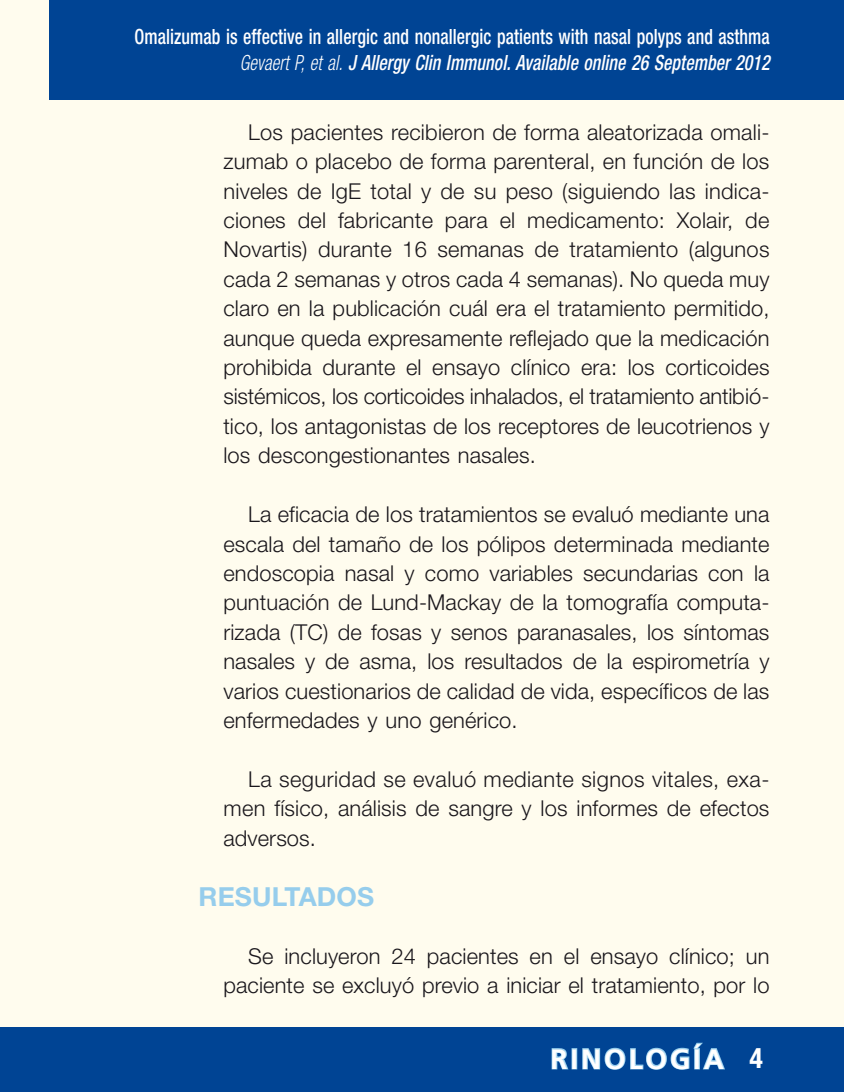
<style>
.page{position:relative;width:844px;height:1092px;background:#fff}
.page>*{position:absolute;margin:0;border:0;box-sizing:border-box;transform-origin:0 0}
.t1{font:700 28px "Frutiger LT Std";letter-spacing:.1em;color:#fff}
.t2{font:700 26.25px "Helvetica Neue LT Std";letter-spacing:.005em;color:#96cdec}
.t3{font:300 21.88px/29.4px "Helvetica Neue LT Std";letter-spacing:.005em;color:#1a171c;text-align:justify}
.t4{font:500 condensed 21px/26.2px "Helvetica Neue LT Std";letter-spacing:.005em;color:#fff;text-align:right;scale:.85 1}
.s1{font-weight:300;font-style:italic}
.s2{font-style:italic}
.s3{font-family:"Helvetica Neue LT Std";font-stretch:condensed}
</style>
<div class="page">
<div style="left:0;top:0;width:843px;height:1091px;background:#fffcee"></div>
<div style="left:0;top:1027px;width:843px;height:64px;background:#004494"></div>
<div style="left:50px;top:0;width:793px;height:99px;background:#004494"></div>
<svg style="left:551px;top:1048px;width:18px;height:22px"></svg>
<div style="left:571px;top:1047px;width:6px;height:22px;border:2px solid #96cdec"></div>
<svg style="left:582px;top:1042px;width:143px;height:28px"></svg>
<p class="t4" style="left:134px;top:23px;width:748px">Omalizumab is effective in allergic and nonallergic patients with nasal polyps and asthma<br><span class="s1">Gevaert P, et al.</span> <span class="s2">J Allergy Clin Immunol. Available online 26 September 2012</span></p>
<p class="t3" style="left:223px;top:117px;width:547px;text-indent:25px">Los pacientes recibieron de forma aleatorizada omali&shy;zumab o placebo de forma parenteral, en función de los niveles de IgE total y de su peso (siguiendo las indica&shy;ciones del fabricante para el medicamento: Xolair, de Novartis) durante 16 semanas de tratamiento (algunos cada 2 semanas y otros cada 4 semanas). No queda muy claro en la publicación cuál era el tratamiento permitido, aunque queda expresamente reflejado que la medicación prohibida durante el ensayo clínico era: los corticoides sistémicos, los corticoides inhalados, el tratamiento antibió&shy;tico, los antagonistas de los receptores de leucotrienos y los descongestionantes nasales.</p>
<p class="t3" style="left:223px;top:499px;width:547px;text-indent:25px">La eficacia de los tratamientos se evaluó mediante una escala del tamaño de los pólipos determinada mediante endoscopia nasal y como variables secundarias con la puntuación de Lund-Mackay de la tomografía computa&shy;rizada (TC) de fosas y senos paranasales, los síntomas nasales y de asma, los resultados de la espirometría y varios cuestionarios de calidad de vida, específicos de las enfermedades y uno genérico.</p>
<p class="t3" style="left:223px;top:763px;width:547px;text-indent:25px">La seguridad se evaluó mediante signos vitales, exa&shy;men físico, análisis de sangre y los informes de efectos adversos.</p>
<p class="t2" style="left:198px;top:880px;width:177px">RESULT ADOS</p>
<p class="t3" style="left:223px;top:940px;width:547px;text-align:right">Se incluyeron 24 pacientes en el ensayo clínico; un paciente se excluyó previo a iniciar el tratamiento, por lo</p>
<p class="t1" style="left:550px;top:1042px;width:214px">RINOLOGÍA <span class="s3">4</span></p>
</div>
